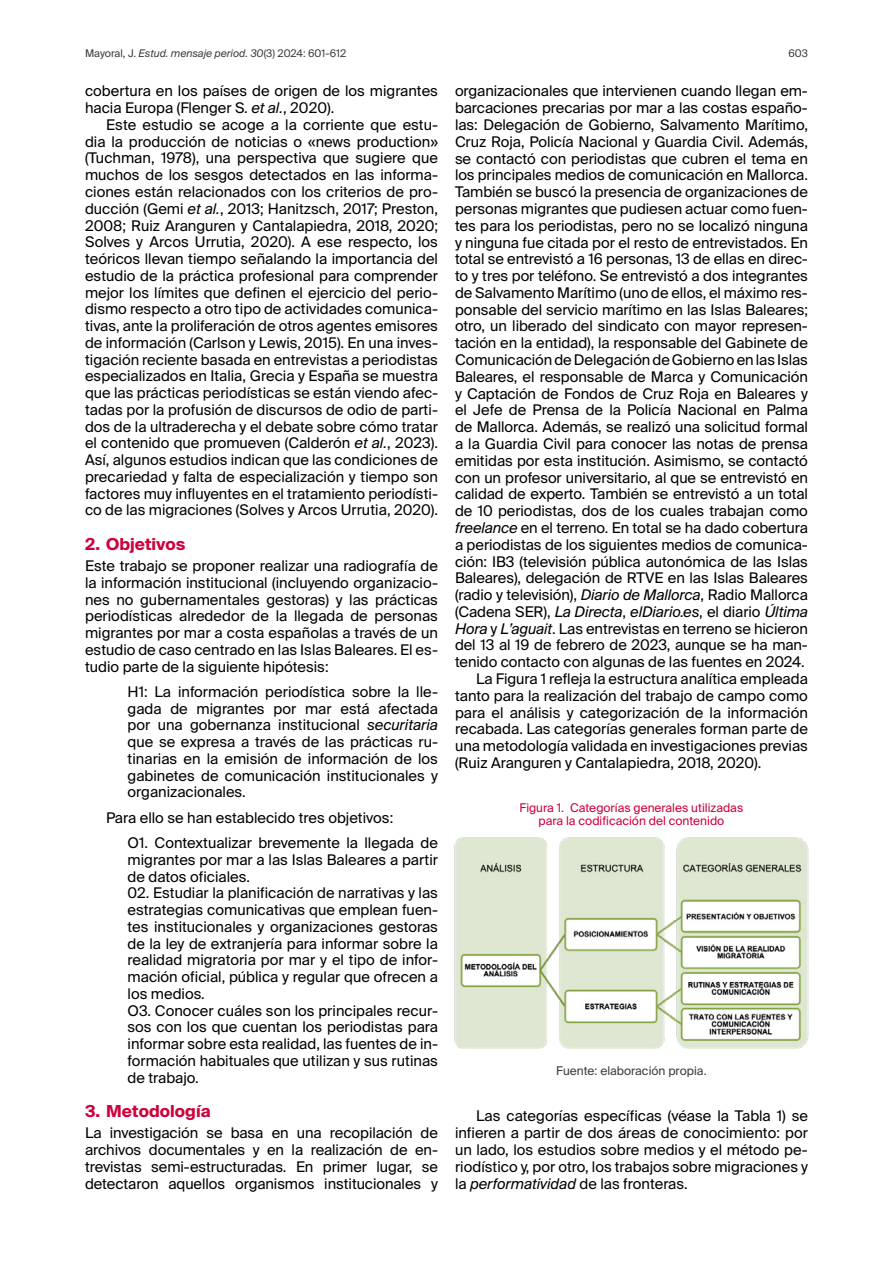
<style>
.page{position:relative;width:893px;height:1263px;background:#fff}
.page>*{position:absolute;margin:0;border:0;box-sizing:border-box;transform-origin:0 0}
._000-LADILLO_01{font:700 16.5px "Suisse Intl";color:#cf003d}
._000-PRIMER_PARRAFO{font:14.7px/16.8px "Suisse Intl";letter-spacing:-.005em;color:#000;text-align:justify}
._000-TXT_GENERAL{font:14.7px/16.8px "Suisse Intl";color:#000;text-align:justify}
._000-Citas{font:14.7px/16.8px "Suisse Intl";color:#000;text-align:justify}
._000-Tit_tablas{font:12px/13.8px "Suisse Intl";color:#cf003d;text-align:center}
._000-FUENTE{font:12px "Suisse Intl";color:#3c3c3b}
.t1{font:10.5px "Suisse Intl";color:#3c3c3b}
.s1{font-style:italic}
</style>
<div class="page">
<img style="left:454px;top:837px;width:355px;height:211px">
<p class="t1" style="left:85px;top:47px;width:263px">Mayoral, J. <span class="s1">Estud. mensaje period. 30</span>(3) 2024: 601-612</p>
<p class="t1" style="left:788px;top:47px;width:21px">603</p>
<p class="_000-PRIMER_PARRAFO" style="left:455px;top:83px;width:354px">organizacionales que intervienen cuando llegan em&shy;barcaciones precarias por mar a las costas españo&shy;las: Delegación de Gobierno, Salvamento Marítimo, Cruz Roja, Policía Nacional y Guardia Civil. Además, se contactó con periodistas que cubren el tema en los principales medios de comunicación en Mallorca.<br>También se buscó la presencia de organizaciones de personas migrantes que pudiesen actuar como fuen&shy;tes para los periodistas, pero no se localizó ninguna y ninguna fue citada por el resto de entrevistados. En total se entrevistó a 16 personas, 13 de ellas en direc&shy;to y tres por teléfono. Se entrevistó a dos integrantes de Salvamento Marítimo (uno de ellos, el máximo res&shy;ponsable del servicio marítimo en las Islas Baleares; otro, un liberado del sindicato con mayor represen&shy;tación en la entidad), la responsable del Gabinete de Comunicación de Delegación de Gobierno en las Islas Baleares, el responsable de Marca y Comunicación y Captación de Fondos de Cruz Roja en Baleares y el Jefe de Prensa de la Policía Nacional en Palma de Mallorca. Además, se realizó una solicitud formal a la Guardia Civil para conocer las notas de prensa emitidas por esta institución. Asimismo, se contactó con un profesor universitario, al que se entrevistó en calidad de experto. También se entrevistó a un total de 10 periodistas, dos de los cuales trabajan como <span class="s1">freelance</span> en el terreno. En total se ha dado cobertura a periodistas de los siguientes medios de comunica&shy;ción: IB3 (televisión pública autonómica de las Islas Baleares), delegación de RTVE en las Islas Baleares (radio y televisión), <span class="s1">Diario de Mallorca</span>, Radio Mallorca (Cadena SER), <span class="s1">La Directa</span>, <span class="s1">elDiario.es</span>, el diario <span class="s1">Última Hora</span> y <span class="s1">L’aguait</span>. Las entrevistas en terreno se hicieron del 13 al 19 de febrero de 2023, aunque se ha man&shy;tenido contacto con algunas de las fuentes en 2024.</p>
<p class="_000-TXT_GENERAL" style="left:455px;top:670px;width:354px;text-indent:21px">La Figura 1 refleja la estructura analítica empleada tanto para la realización del trabajo de campo como para el análisis y categorización de la información recabada. Las categorías generales forman parte de una metodología validada en investigaciones previas (Ruiz Aranguren y Cantalapiedra, 2018, 2020).</p>
<p class="_000-Tit_tablas" style="left:520px;top:800px;width:225px">Figura 1. Categorías generales utilizadas para la codificación del contenido</p>
<p class="_000-TXT_GENERAL" style="left:85px;top:83px;width:354px">cobertura en los países de origen de los migrantes hacia Europa (Flenger S. <span class="s1">et al.</span>, 2020).</p>
<p class="_000-TXT_GENERAL" style="left:85px;top:116px;width:354px;text-indent:21px">Este estudio se acoge a la corriente que estu&shy;dia la producción de noticias o «news production» (Tuchman, 1978), una perspectiva que sugiere que muchos de los sesgos detectados en las informa&shy;ciones están relacionados con los criterios de pro&shy;ducción (Gemi <span class="s1">et al.</span>, 2013; Hanitzsch, 2017; Preston, 2008; Ruiz Aranguren y Cantalapiedra, 2018, 2020; Solves y Arcos Urrutia, 2020). A ese respecto, los teóricos llevan tiempo señalando la importancia del estudio de la práctica profesional para comprender mejor los límites que definen el ejercicio del perio&shy;dismo respecto a otro tipo de actividades comunica&shy;tivas, ante la proliferación de otros agentes emisores de información (Carlson y Lewis, 2015). En una inves&shy;tigación reciente basada en entrevistas a periodistas especializados en Italia, Grecia y España se muestra que las prácticas periodísticas se están viendo afec&shy;tadas por la profusión de discursos de odio de parti&shy;dos de la ultraderecha y el debate sobre cómo tratar el contenido que promueven (Calderón <span class="s1">et al.</span>, 2023).<br>Así, algunos estudios indican que las condiciones de precariedad y falta de especialización y tiempo son factores muy influyentes en el tratamiento periodísti&shy;co de las migraciones (Solves y Arcos Urrutia, 2020).</p>
<p class="_000-LADILLO_01" style="left:85px;top:535px;width:102px">2. Objetivos</p>
<p class="_000-PRIMER_PARRAFO" style="left:85px;top:558px;width:354px">Este trabajo se proponer realizar una radiografía de la información institucional (incluyendo organizacio&shy;nes no gubernamentales gestoras) y las prácticas periodísticas alrededor de la llegada de personas migrantes por mar a costa españolas a través de un estudio de caso centrado en las Islas Baleares. El es&shy;tudio parte de la siguiente hipótesis:</p>
<p class="_000-Citas" style="left:128px;top:683px;width:312px">H1: La información periodística sobre la lle&shy;gada de migrantes por mar está afectada por una gobernanza institucional <span class="s1">securitaria </span>que se expresa a través de las prácticas ru&shy;tinarias en la emisión de información de los gabinetes de comunicación institucionales y organizacionales.</p>
<p class="_000-TXT_GENERAL" style="left:106px;top:809px;width:288px">Para ello se han establecido tres objetivos:</p>
<p class="_000-Citas" style="left:128px;top:834px;width:312px">O1. Contextualizar brevemente la llegada de migrantes por mar a las Islas Baleares a partir de datos oficiales.</p>
<p class="_000-Citas" style="left:128px;top:885px;width:312px">02. Estudiar la planificación de narrativas y las estrategias comunicativas que emplean fuen&shy;tes institucionales y organizaciones gestoras de la ley de extranjería para informar sobre la realidad migratoria por mar y el tipo de infor&shy;mación oficial, pública y regular que ofrecen a los medios.</p>
<p class="_000-Citas" style="left:128px;top:1002px;width:312px">O3. Conocer cuáles son los principales recur&shy;sos con los que cuentan los periodistas para informar sobre esta realidad, las fuentes de in&shy;formación habituales que utilizan y sus rutinas de trabajo.</p>
<p class="_000-LADILLO_01" style="left:85px;top:1102px;width:127px">3. Metodología</p>
<p class="_000-PRIMER_PARRAFO" style="left:85px;top:1125px;width:354px">La investigación se basa en una recopilación de archivos documentales y en la realización de en&shy;trevistas semi-estructuradas. En primer lugar, se detectaron aquellos organismos institucionales y</p>
<p class="_000-FUENTE" style="left:556px;top:1064px;width:152px">Fuente: elaboración propia.</p>
<p class="_000-TXT_GENERAL" style="left:455px;top:1108px;width:354px;text-indent:21px">Las categorías específicas (véase la Tabla 1) se infieren a partir de dos áreas de conocimiento: por un lado, los estudios sobre medios y el método pe&shy;riodístico y, por otro, los trabajos sobre migraciones y la <span class="s1">performatividad</span> de las fronteras.</p>
</div>
